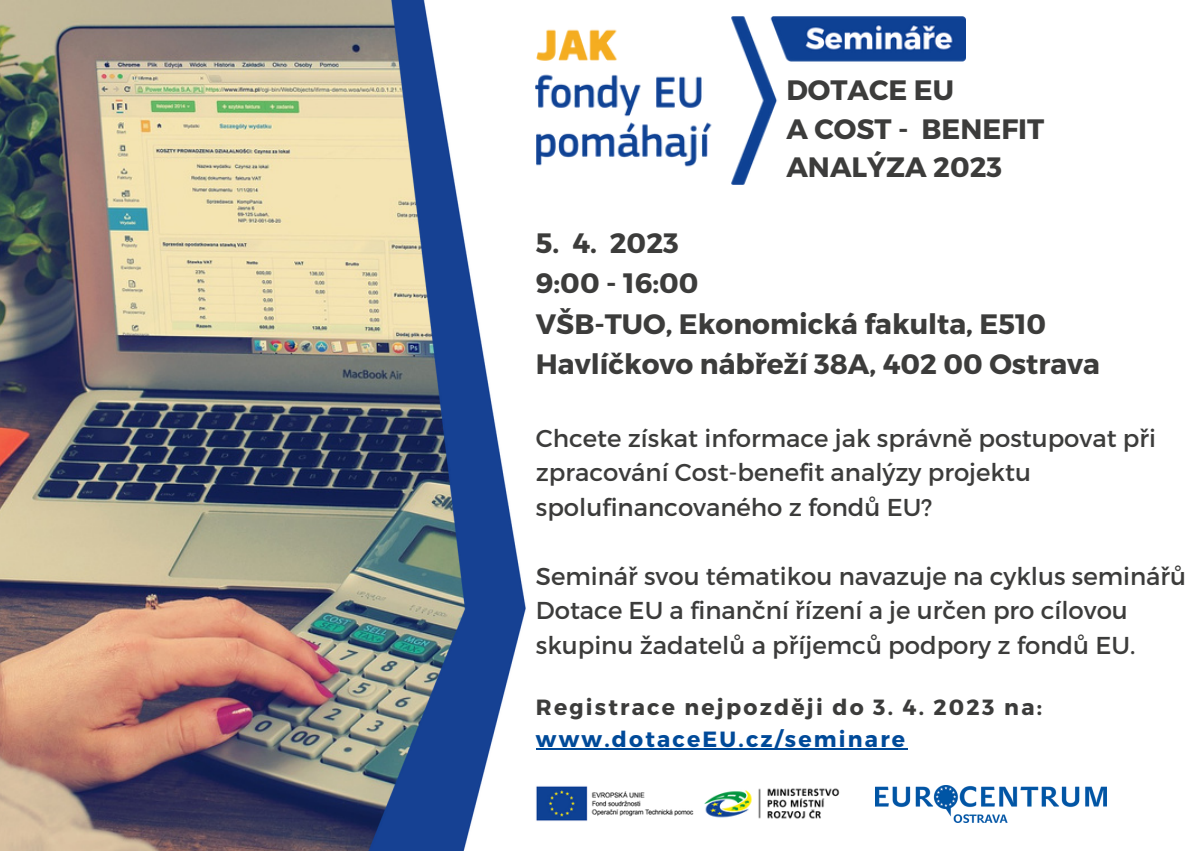
<style>
.page{position:relative;width:1191px;height:851px;background:#fff}
.page>*{position:absolute;margin:0;border:0;box-sizing:border-box;transform-origin:0 0}
.t1{font:700 28px/40.6px "Montserrat";color:#3c3c3b}
.t2{font:24.4px/34.6px "Montserrat";color:#3c3c3b}
.t3{font:700 22px "Montserrat";letter-spacing:.1em;color:#3c3c3b}
.t4{font:700 22px "Montserrat";letter-spacing:.1em;color:#004a99}
</style>
<div class="page">
<img style="left:0;top:0;width:339px;height:850px">
<img style="left:339px;top:0;width:768px;height:850px">
<img style="left:536px;top:785px;width:308px;height:36px">
<hr style="left:536px;top:748px;width:371px;height:2px;background:#004a99">
<img style="left:536px;top:16px;width:429px;height:168px">
<img style="left:875px;top:785px;width:231px;height:37px">
<p class="t1" style="left:786px;top:70px;width:259px;line-height:38.2px">DOTACE EU<br>A COST - BENEFIT<br>ANALÝZA 2023</p>
<p class="t1" style="left:536px;top:221px;width:566px">5. 4. 2023<br>9:00 - 16:00<br>VŠB-TUO, Ekonomická fakulta, E510<br>Havlíčkovo nábřeží 38A, 402 00 Ostrava</p>
<p class="t2" style="left:536px;top:419px;width:622px">Chcete získat informace jak správně postupovat při zpracování Cost-benefit analýzy projektu spolufinancovaného z fondů EU?</p>
<p class="t2" style="left:536px;top:557px;width:652px">Seminář svou tématikou navazuje na cyklus seminářů<br>Dotace EU a finanční řízení a je určen pro cílovou skupinu žadatelů a příjemců podpory z fondů EU.</p>
<p class="t3" style="left:536px;top:693px;width:508px">Registrace nejpozději do 3. 4. 2023 na:</p>
<p class="t4" style="left:536px;top:724px;width:371px">www.dotaceEU.cz/seminare</p>
</div>
